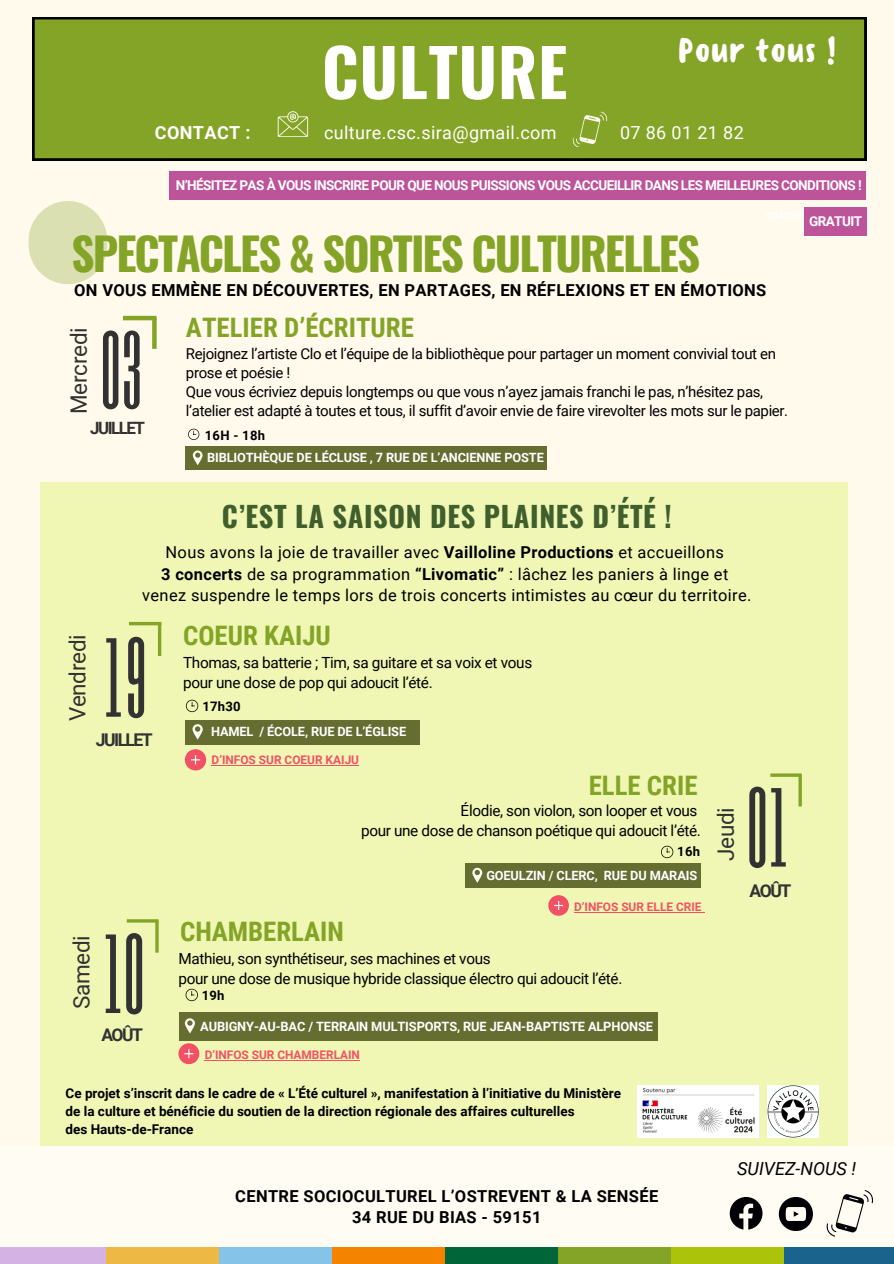
<style>
.page{position:relative;width:894px;height:1264px;background:#fff}
.page>*{position:absolute;margin:0;border:0;box-sizing:border-box;transform-origin:0 0}
.t1{font:93px "Six Caps";color:#323232}
.t2{font:90px "Six Caps";color:#323232}
.t3{font:700 65.55px "Oswald";letter-spacing:.01em;color:#fff}
.t4{font:700 44.85px "Oswald";letter-spacing:-.045em;color:#84a427}
.t5{font:500 32.7px "Sensei";color:#fff}
.t6{font:700 28.5px "Oswald";letter-spacing:.02em;color:#405f2d}
.t7{font:700 26.85px "Roboto Condensed";color:#84a427}
.t8{font:22.5px "Roboto";letter-spacing:-.01em;color:#323232}
.t9{font:18px "Roboto";letter-spacing:.02em;color:#fff}
.t10{font:italic 18px "Roboto";color:#000}
.t11{font:700 18px "Roboto";letter-spacing:.02em;color:#fff}
.t12{font:700 17.55px "Roboto";letter-spacing:-.09em;color:#323232}
.t13{font:700 16.95px "Roboto";letter-spacing:-.09em;color:#323232}
.t14{font:16.5px "Roboto";letter-spacing:.02em;color:#000}
.t15{font:700 16.5px/21.3px "Roboto";letter-spacing:.02em;color:#000;text-align:center}
.t16{font:15.3px/20px "Roboto";letter-spacing:-.025em;color:#000}
.t17{font:15px "Roboto";letter-spacing:-.02em;color:#000}
.t18{font:700 13.5px/18px "Roboto";color:#000}
.t19{font:700 13.5px "Roboto";letter-spacing:-.045em;color:#fff}
.t20{font:700 13.05px "Roboto";letter-spacing:.02em;color:#000}
.t21{font:700 12.75px "Roboto";letter-spacing:-.01em;color:#fff}
.t22{font:700 11.85px "Roboto";color:#f25165}
.s1{font-weight:700}
</style>
<div class="page">
<div style="left:0;top:0;width:893px;height:1263px;background:#fffaec"></div>
<div style="left:32px;top:17px;width:834px;height:143px;background:#84a427"></div>
<svg style="left:277px;top:111px;width:31px;height:26px"></svg>
<svg style="left:572px;top:111px;width:35px;height:36px"></svg>
<div style="left:40px;top:481px;width:806px;height:782px;background:#f0f7b4"></div>
<div style="left:0;top:1145px;width:893px;height:118px;background:#fffcf3"></div>
<svg style="left:729px;top:1197px;width:33px;height:32px"></svg>
<svg style="left:778px;top:1197px;width:34px;height:33px"></svg>
<svg style="left:826px;top:1190px;width:47px;height:46px"></svg>
<div style="left:783px;top:1246px;width:110px;height:17px;background:#1a638d"></div>
<div style="left:670px;top:1246px;width:113px;height:17px;background:#abc409"></div>
<div style="left:557px;top:1246px;width:113px;height:17px;background:#84a427"></div>
<div style="left:444px;top:1246px;width:113px;height:17px;background:#006639"></div>
<div style="left:332px;top:1246px;width:112px;height:17px;background:#f48400"></div>
<div style="left:219px;top:1246px;width:113px;height:17px;background:#85c4e8"></div>
<div style="left:106px;top:1246px;width:113px;height:17px;background:#eeb844"></div>
<div style="left:0;top:1246px;width:106px;height:17px;background:#d4b2e4"></div>
<div style="left:169px;top:171px;width:697px;height:29px;background:#bd549a"></div>
<svg style="left:186px;top:699px;width:12px;height:13px"></svg>
<hr style="left:129px;top:622px;width:32px;height:3px;background:#84a427">
<hr style="left:158px;top:623px;width:3px;height:33px;background:#84a427">
<div style="left:185px;top:719px;width:234px;height:25px;background:#656d30"></div>
<svg style="left:192px;top:724px;width:10px;height:15px"></svg>
<div style="left:185px;top:749px;width:21px;height:21px;background:#f25165;border-radius:50%"></div>
<svg style="left:191px;top:755px;width:9px;height:9px"></svg>
<hr style="left:211px;top:765px;width:148px;height:1px;background:#f25165">
<hr style="left:574px;top:912px;width:127px;height:1px;background:#f25165">
<div style="left:548px;top:895px;width:20px;height:20px;background:#f25165;border-radius:50%"></div>
<svg style="left:554px;top:901px;width:9px;height:8px"></svg>
<svg style="left:661px;top:845px;width:12px;height:13px"></svg>
<hr style="left:770px;top:773px;width:31px;height:3px;background:#84a427">
<hr style="left:798px;top:775px;width:3px;height:31px;background:#84a427">
<div style="left:465px;top:863px;width:235px;height:24px;background:#656d30"></div>
<svg style="left:472px;top:867px;width:10px;height:15px"></svg>
<div style="left:152px;top:318px;width:5px;height:31px;background:#84a427"></div>
<hr style="left:123px;top:316px;width:33px;height:4px;background:#84a427">
<div style="left:185px;top:446px;width:362px;height:24px;background:#656d30"></div>
<svg style="left:193px;top:450px;width:9px;height:15px"></svg>
<svg style="left:188px;top:429px;width:11px;height:11px"></svg>
<svg style="left:185px;top:988px;width:13px;height:13px"></svg>
<svg style="left:155px;top:920px;width:4px;height:32px"></svg>
<hr style="left:127px;top:919px;width:31px;height:3px;background:#84a427">
<div style="left:178px;top:1043px;width:21px;height:21px;background:#f25165;border-radius:50%"></div>
<svg style="left:184px;top:1049px;width:9px;height:9px"></svg>
<hr style="left:205px;top:1060px;width:155px;height:1px;background:#f25165">
<div style="left:179px;top:1012px;width:478px;height:29px;background:#656d30"></div>
<svg style="left:185px;top:1018px;width:10px;height:15px"></svg>
<div style="left:29px;top:201px;width:78px;height:83px;background:#dae0b1;border-radius:39px"></div>
<img style="left:767px;top:1085px;width:51px;height:52px">
<img style="left:637px;top:1085px;width:122px;height:52px">
<div style="left:804px;top:207px;width:62px;height:28px;background:#bd549a"></div>
<p class="t3" style="left:322px;top:21px;width:247px">CULTURE</p>
<p class="t5" style="left:677px;top:31px;width:159px">Pour tous !</p>
<p class="t11" style="left:155px;top:122px;width:97px">CONTACT :</p>
<p class="t9" style="left:324px;top:122px;width:234px">culture.csc.sira@gmail.com</p>
<p class="t9" style="left:619px;top:122px;width:125px">07 86 01 21 82</p>
<h3 class="t19" style="left:176px;top:178px;width:687px">N’HÉSITEZ PAS À VOUS INSCRIRE POUR QUE NOUS PUISSIONS VOUS ACCUEILLIR DANS LES MEILLEURES CONDITIONS !</h3>
<p class="t4" style="left:72px;top:219px;width:630px">SPECTACLES &amp; SORTIES CULTURELLES</p>
<p class="t15" style="left:74px;top:279px;width:693px">ON VOUS EMMÈNE EN DÉCOUVERTES, EN PARTAGES, EN RÉFLEXIONS ET EN ÉMOTIONS</p>
<p class="t8" style="left:66px;top:414px;width:88px;rotate:-90deg">Mercredi</p>
<p class="t2" style="left:101px;top:308px;width:42px">03</p>
<h4 class="t13" style="left:90px;top:418px;width:56px">JUILLET</h4>
<p class="t7" style="left:186px;top:312px;width:229px">ATELIER D’ÉCRITURE</p>
<p class="t17" style="left:186px;top:345px;width:591px">Rejoignez l’artiste Clo et l’équipe de la bibliothèque pour partager un moment convivial tout en</p>
<p class="t17" style="left:186px;top:364px;width:106px">prose et poésie !</p>
<h5 class="t17" style="left:186px;top:383px;width:578px">Que vous écriviez depuis longtemps ou que vous n’ayez jamais franchi le pas, n’hésitez pas,</h5>
<p class="t17" style="left:186px;top:402px;width:603px">l’atelier est adapté à toutes et tous, il suffit d’avoir envie de faire virevolter les mots sur le papier.</p>
<h6 class="t21" style="left:207px;top:450px;width:338px">BIBLIOTHÈQUE DE LÉCLUSE , 7 RUE DE L’ANCIENNE POSTE</h6>
<h4 class="t20" style="left:205px;top:427px;width:62px">16H - 18h</h4>
<p class="t6" style="left:222px;top:493px;width:451px">C’EST LA SAISON DES PLAINES D’ÉTÉ !</p>
<p class="t14" style="left:165px;top:542px;width:559px">Nous avons la joie de travailler avec <span class="s1">Vailloline Productions</span> et accueillons</p>
<p class="t14" style="left:161px;top:564px;width:568px"><span class="s1">3 concerts</span> de sa programmation <span class="s1">“Livomatic”</span> : lâchez les paniers à linge et</p>
<p class="t14" style="left:142px;top:586px;width:610px">venez suspendre le temps lors de trois concerts intimistes au cœur du territoire.</p>
<p class="t8" style="left:65px;top:721px;width:88px;rotate:-90deg">Vendredi</p>
<p class="t1" style="left:105px;top:614px;width:44px">19</p>
<p class="t12" style="left:96px;top:730px;width:58px">JUILLET</p>
<p class="t8" style="left:68px;top:1009px;width:75px;rotate:-90deg">Samedi</p>
<p class="t1" style="left:104px;top:910px;width:41px">10</p>
<p class="t12" style="left:101px;top:1024px;width:43px">AOÛT</p>
<h2 class="t7" style="left:183px;top:620px;width:149px">COEUR KAIJU</h2>
<p class="t16" style="left:183px;top:653px;width:350px">Thomas, sa batterie ; Tim, sa guitare et sa voix et vous pour une dose de pop qui adoucit l’été.</p>
<p class="t20" style="left:202px;top:699px;width:40px">17h30</p>
<h6 class="t21" style="left:211px;top:724px;width:196px">HAMEL / ÉCOLE, RUE DE L’ÉGLISE</h6>
<p class="t22" style="left:211px;top:753px;width:149px">D’INFOS SUR COEUR KAIJU</p>
<h5 class="t7" style="left:588px;top:769px;width:110px">ELLE CRIE</h5>
<h4 class="t16" style="left:460px;top:800px;width:238px">Élodie, son violon, son looper et vous</h4>
<p class="t16" style="left:361px;top:820px;width:341px">pour une dose de chanson poétique qui adoucit l’été.</p>
<h6 class="t20" style="left:677px;top:844px;width:24px">16h</h6>
<p class="t21" style="left:486px;top:867px;width:212px">GOEULZIN / CLERC, RUE DU MARAIS</p>
<p class="t7" style="left:180px;top:915px;width:165px">CHAMBERLAIN</p>
<p class="t22" style="left:574px;top:900px;width:129px">D’INFOS SUR ELLE CRIE</p>
<p class="t16" style="left:178px;top:948px;width:313px">Mathieu, son synthétiseur, ses machines et vous</p>
<h4 class="t16" style="left:178px;top:968px;width:445px">pour une dose de musique hybride classique électro qui adoucit l’été.</h4>
<p class="t21" style="left:200px;top:1019px;width:454px">AUBIGNY-AU-BAC / TERRAIN MULTISPORTS, RUE JEAN-BAPTISTE ALPHONSE</p>
<p class="t20" style="left:202px;top:987px;width:24px">19h</p>
<p class="t22" style="left:205px;top:1048px;width:157px">D’INFOS SUR CHAMBERLAIN</p>
<p class="t18" style="left:65px;top:1084px;width:557px">Ce projet s’inscrit dans le cadre de « L’Été culturel », manifestation à l’initiative du Ministère de la culture et bénéficie du soutien de la direction régionale des affaires culturelles</p>
<h6 class="t18" style="left:65px;top:1120px;width:129px">des Hauts-de-France</h6>
<p class="t8" style="left:712px;top:860px;width:55px;rotate:-90deg">Jeudi</p>
<p class="t1" style="left:747px;top:763px;width:41px">01</p>
<p class="t12" style="left:749px;top:880px;width:43px">AOÛT</p>
<h4 class="t19" style="left:808px;top:213px;width:54px">GRATUIT</h4>
<h5 class="t15" style="left:235px;top:1185px;width:424px">CENTRE SOCIOCULTUREL L’OSTREVENT &amp; LA SENSÉE<br>34 RUE DU BIAS - 59151</h5>
<p class="t10" style="left:737px;top:1158px;width:120px">SUIVEZ-NOUS !</p>
</div>
